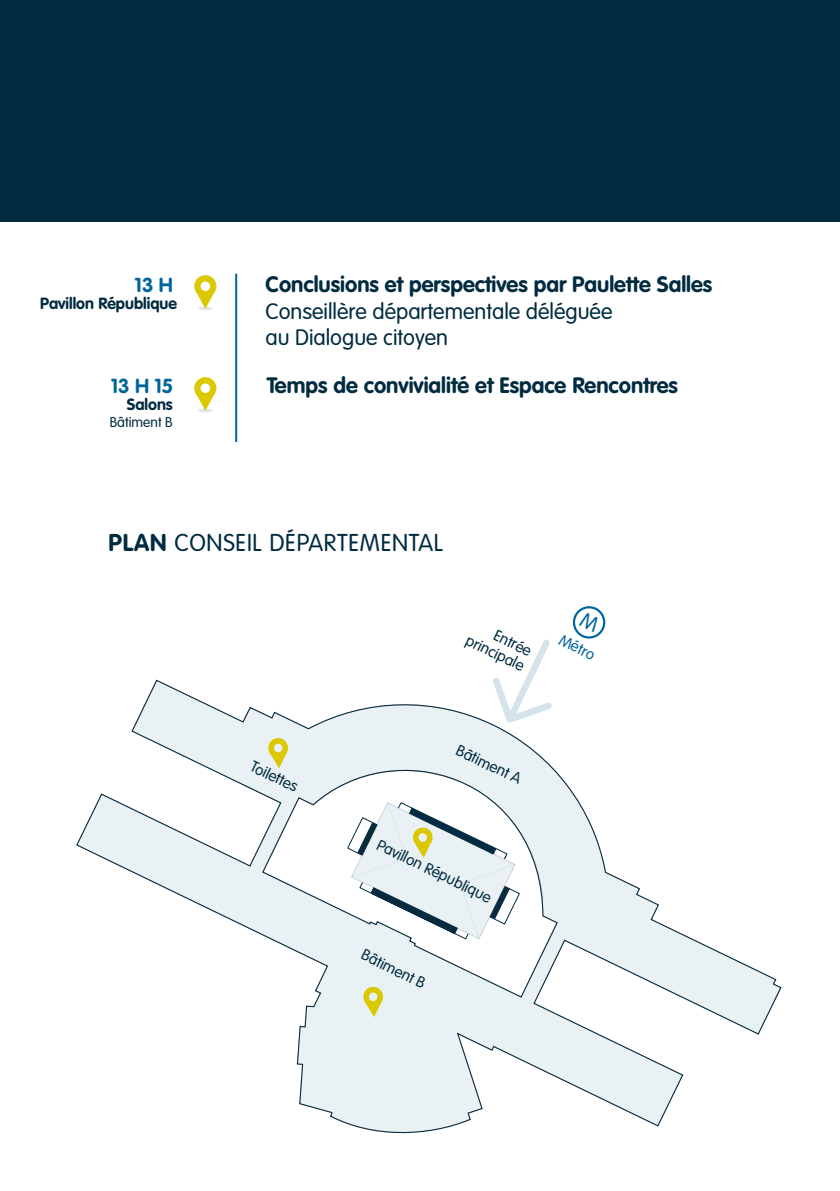
<style>
.page{position:relative;width:840px;height:1191px;background:#fff}
.page>*{position:absolute;margin:0;border:0;box-sizing:border-box;transform-origin:0 0}
.t1{font:300 24px "VAG Rounded Std";letter-spacing:.03em;color:#002b40}
.t2{font:700 22px "VAG Rounded Std";color:#002b40}
.t3{font:300 22px/26.4px "VAG Rounded Std";color:#002b40}
.t4{font:700 20px "VAG Rounded Std";color:#00649c}
.t5{font:700 16px "VAG Rounded Std";color:#002b40}
.t6{font:300 15.4px/16.4px "VAG Rounded Std";color:#002b40;text-align:right}
.t7{font:300 15.4px "VAG Rounded Std";color:#00659c}
.t8{font:300 14px "VAG Rounded Std";color:#002b40}
.s1{font-weight:700}
</style>
<div class="page">
<div style="left:0;top:0;width:839px;height:222px;background:#002b40"></div>
<hr style="left:198px;top:408px;width:14px;height:4px;background:#e3e4e6;border-radius:50%">
<svg style="left:194px;top:377px;width:22px;height:34px"></svg>
<hr style="left:198px;top:306px;width:14px;height:4px;background:#e3e4e6;border-radius:50%">
<svg style="left:194px;top:275px;width:22px;height:34px"></svg>
<hr style="left:235px;top:274px;width:2px;height:168px;background:#00649c">
<svg style="left:76px;top:679px;width:705px;height:455px"></svg>
<svg style="left:243px;top:706px;width:45px;height:95px;background:#e4eade"></svg>
<svg style="left:363px;top:986px;width:20px;height:31px"></svg>
<svg style="left:492px;top:640px;width:59px;height:83px"></svg>
<svg style="left:319px;top:770px;width:224px;height:170px"></svg>
<svg style="left:572px;top:606px;width:34px;height:33px"></svg>
<p class="t4" style="left:134px;top:273px;width:40px">13 H</p>
<p class="t2" style="left:265px;top:271px;width:448px">Conclusions et perspectives par Paulette Salles</p>
<p class="t3" style="left:265px;top:298px;width:348px">Conseillère départementale déléguée au Dialogue citoyen</p>
<p class="t4" style="left:111px;top:374px;width:64px">13 H 15</p>
<p class="t2" style="left:266px;top:372px;width:412px">Temps de convivialité et Espace Rencontres</p>
<p class="t5" style="left:40px;top:294px;width:138px">Pavillon République</p>
<p class="t5" style="left:127px;top:395px;width:47px">Salons</p>
<p class="t8" style="left:110px;top:414px;width:64px">Bâtiment B</p>
<p class="t1" style="left:109px;top:529px;width:336px"><span class="s1">PLAN</span> CONSEIL DÉPARTEMENTAL</p>
<p class="t6" style="left:254px;top:758px;width:52px;rotate:25deg">Toilettes</p>
<p class="t6" style="left:477px;top:617px;width:64px;rotate:26deg">Entrée principale</p>
<p class="t7" style="left:563px;top:631px;width:39px;rotate:25deg">Métro</p>
<p class="t6" style="left:460px;top:742px;width:72px;rotate:25deg">Bâtiment A</p>
<p class="t6" style="left:381px;top:836px;width:127px;rotate:26deg">Pavillon République</p>
<p class="t6" style="left:365px;top:946px;width:71px;rotate:26deg">Bâtiment B</p>
</div>
